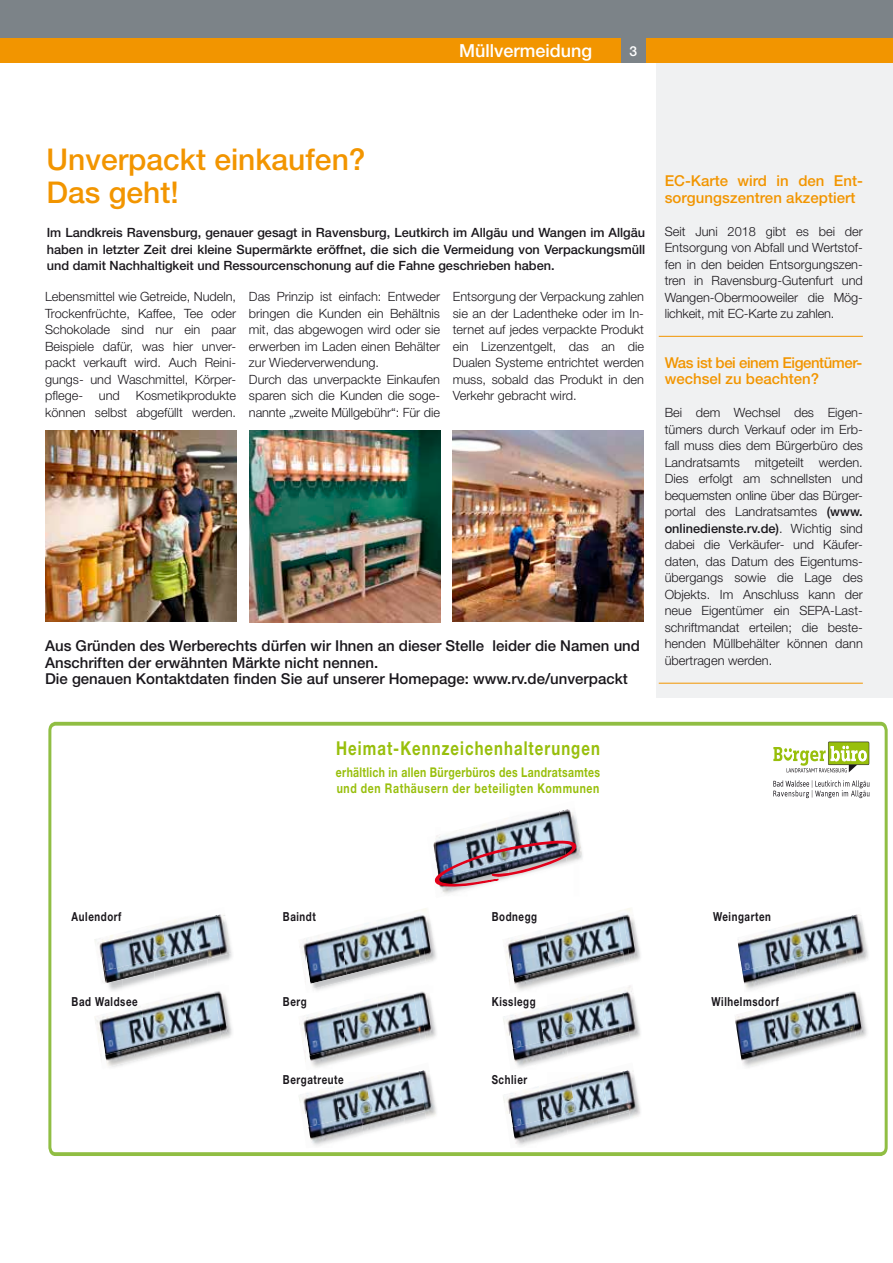
<style>
.page{position:relative;width:893px;height:1263px;background:#fff}
.page>*{position:absolute;margin:0;border:0;box-sizing:border-box;transform-origin:0 0}
.t1{font:500 30px/33px "Helvetica Neue";color:#f29500}
.t2{font:700 19.2px "Helvetica Neue LT Std";letter-spacing:.07em;color:#98bf0c;scale:.78 1}
.t3{font:500 18px "Helvetica Neue";color:#fff}
.t4{font:500 15px/16.5px "Helvetica Neue";color:#1a171c}
.t5{font:500 15px/16.5px "Helvetica Neue";color:#f29500}
.t6{font:500 15px/16.5px "Helvetica Neue";letter-spacing:-.03em;color:#f29500}
.t7{font:500 13.8px "Helvetica Neue";color:#fff}
.t8{font:700 13.35px/16px "Helvetica Neue LT Std";letter-spacing:.03em;color:#98bf0c;scale:.78 1}
.t9{font:300 12.75px/16.5px "Helvetica Neue";color:#1a171c;text-align:justify}
.t10{font:500 12.75px/16.5px "Helvetica Neue";color:#1a171c;text-align:justify}
.t11{font:700 12.45px "Helvetica Neue LT Std";letter-spacing:.06em;color:#1a171c;scale:.78 1}
.s1{font-weight:500}
</style>
<div class="page">
<div style="left:657px;top:62px;width:236px;height:636px;background:#f0f1f2"></div>
<div style="left:0;top:0;width:893px;height:39px;background:#7c8388"></div>
<div style="left:0;top:38px;width:893px;height:25px;background:#f29500"></div>
<div style="left:621px;top:38px;width:24px;height:25px;background:#7c8388"></div>
<img style="left:45px;top:430px;width:191px;height:192px">
<img style="left:249px;top:431px;width:191px;height:191px">
<img style="left:453px;top:430px;width:191px;height:192px">
<hr style="left:659px;top:336px;width:204px;height:1px;background:#f29500">
<hr style="left:659px;top:683px;width:204px;height:1px;background:#f29500">
<svg style="left:48px;top:721px;width:840px;height:435px"></svg>
<div style="left:60px;top:874px;width:56px;height:22px;background:#fff"></div>
<div style="left:410px;top:804px;width:36px;height:22px;background:#fff"></div>
<h3 class="t3" style="left:459px;top:40px;width:135px">Müllvermeidung</h3>
<p class="t7" style="left:630px;top:43px;width:9px">3</p>
<h1 class="t1" style="left:47px;top:142px;width:320px">Unverpackt einkaufen?<br>Das geht!</h1>
<p class="t10" style="left:47px;top:225px;width:600px">Im Landkreis Ravensburg, genauer gesagt in Ravensburg, Leutkirch im Allgäu und Wangen im Allgäu haben in letzter Zeit drei kleine Supermärkte eröffnet, die sich die Vermeidung von Verpackungsmüll und damit Nachhaltigkeit und Ressourcenschonung auf die Fahne geschrieben haben.</p>
<p class="t9" style="left:45px;top:288px;width:193px">Lebensmittel wie Getreide, Nudeln, Trockenfrüchte, Kaffee, Tee oder Schokolade sind nur ein paar Beispiele dafür, was hier unver&shy;packt verkauft wird. Auch Reini&shy;gungs- und Waschmittel, Körper&shy;pflege- und Kosmetikprodukte können selbst abgefüllt werden.</p>
<p class="t9" style="left:249px;top:288px;width:193px;text-align:left">Das Prinzip ist einfach: Entweder bringen die Kunden ein Behältnis mit, das abgewogen wird oder sie erwerben im Laden einen Behälter zur Wiederverwendung.<br>Durch das unverpackte Einkaufen sparen sich die Kunden die soge&shy;nannte „zweite Müllgebühr“: Für die</p>
<p class="t9" style="left:453px;top:288px;width:193px">Entsorgung der Verpackung zahlen sie an der Ladentheke oder im In&shy;ternet auf jedes verpackte Produkt ein Lizenzentgelt, das an die Dualen Systeme entrichtet werden muss, sobald das Produkt in den Verkehr gebracht wird.</p>
<p class="t4" style="left:45px;top:637px;width:596px">Aus Gründen des Werberechts dürfen wir Ihnen an dieser Stelle leider die Namen und<br>Anschriften der erwähnten Märkte nicht nennen.<br>Die genauen Kontaktdaten finden Sie auf unserer Homepage: www.rv.de/unverpackt</p>
<p class="t5" style="left:665px;top:172px;width:200px">EC-Karte wird in den Ent&shy;sorgungszentren akzeptiert</p>
<p class="t9" style="left:665px;top:222px;width:200px">Seit Juni 2018 gibt es bei der Entsorgung von Abfall und Wertstof&shy;fen in den beiden Entsorgungszen&shy;tren in Ravensburg-Gutenfurt und Wangen-Obermooweiler die Mög&shy;lichkeit, mit EC-Karte zu zahlen.</p>
<p class="t6" style="left:665px;top:354px;width:199px">Was ist bei einem Eigentümer&shy;wechsel zu beachten?</p>
<p class="t9" style="left:665px;top:404px;width:200px">Bei dem Wechsel des Eigen&shy;tümers durch Verkauf oder im Erb&shy;fall muss dies dem Bürgerbüro des Landratsamts mitgeteilt werden.<br>Dies erfolgt am schnellsten und bequemsten online über das Bürger&shy;portal des Landratsamtes <span class="s1">(www. onlinedienste.rv.de)</span>. Wichtig sind dabei die Verkäufer- und Käufer&shy;daten, das Datum des Eigentums&shy;übergangs sowie die Lage des Objekts. Im Anschluss kann der neue Eigentümer ein SEPA-Last&shy;schriftmandat erteilen; die beste&shy;henden Müllbehälter können dann übertragen werden.</p>
<h2 class="t2" style="left:336px;top:736px;width:340px">Heimat-Kennzeichenhalterungen</h2>
<p class="t8" style="left:336px;top:764px;width:340px">erhältlich in allen Bürgerbüros des Landratsamtes und den Rathäusern der beteiligten Kommunen</p>
<p class="t11" style="left:72px;top:908px;width:65px">Aulendorf</p>
<p class="t11" style="left:72px;top:994px;width:86px">Bad Waldsee</p>
<p class="t11" style="left:283px;top:908px;width:44px">Baindt</p>
<p class="t11" style="left:283px;top:994px;width:32px">Berg</p>
<p class="t11" style="left:283px;top:1072px;width:80px">Bergatreute</p>
<p class="t11" style="left:492px;top:908px;width:60px">Bodnegg</p>
<p class="t11" style="left:492px;top:994px;width:58px">Kisslegg</p>
<p class="t11" style="left:492px;top:1072px;width:47px">Schlier</p>
<p class="t11" style="left:713px;top:908px;width:76px">Weingarten</p>
<p class="t11" style="left:711px;top:994px;width:88px">Wilhelmsdorf</p>
</div>
